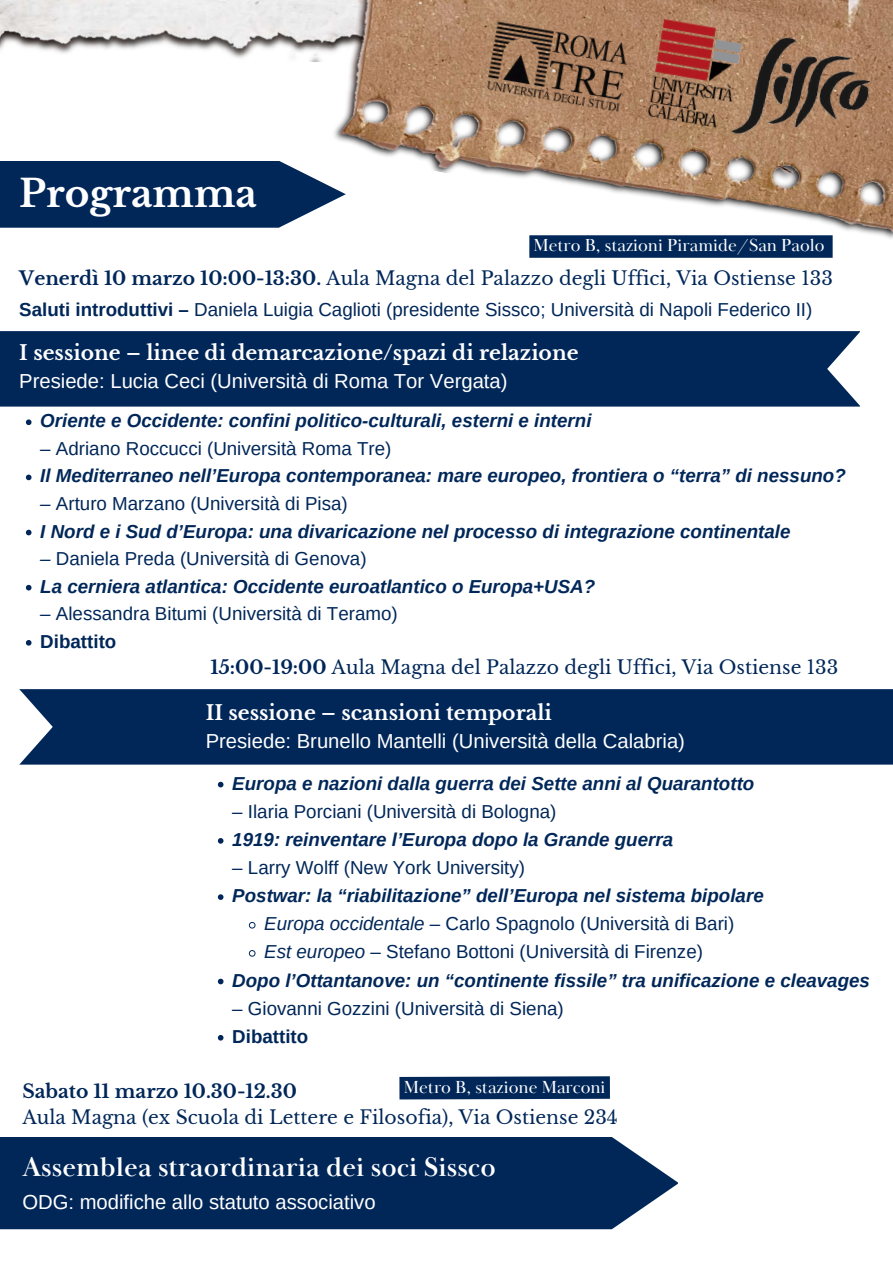
<style>
.page{position:relative;width:893px;height:1263px;background:#fff}
.page>*{position:absolute;margin:0;border:0;box-sizing:border-box;transform-origin:0 0}
.t1{font:700 37.5px "Libre Baskerville";color:#fff}
.t2{font:700 27.75px "Baskerville Display PT";color:#fff}
.t3{font:20.25px "Arimo";color:#fff}
.t4{font:700 20.25px "Libre Baskerville";color:#fff}
.t5{font:italic 700 18.75px/27.6px "Arimo";color:#012759}
.t6{font:18.75px/27.6px "Arimo";color:#012759}
.t7{font:18.75px "Libre Baskerville";color:#012759}
.t8{font:700 18.75px "Libre Baskerville";color:#012759}
.t9{font:700 18.75px "Arimo";color:#012759}
.t10{font:18px "Baskerville Display PT";color:#fff}
.t11{font:17.92px "Baskerville Display PT";color:#fff}
.s1{font-weight:700}
.s2{font-weight:400}
.s3{font-weight:400;font-style:normal}
.s4{font-style:italic}
</style>
<div class="page">
<img style="left:0;top:0;width:328px;height:55px">
<img style="left:330px;top:0;width:563px;height:258px">
<img style="left:629px;top:12px;width:126px;height:126px">
<img style="left:475px;top:12px;width:168px;height:111px">
<img style="left:728px;top:28px;width:152px;height:133px">
<svg style="left:0;top:161px;width:346px;height:67px;background:#1a3c69"></svg>
<div style="left:0;top:331px;width:859px;height:75px;background:#012759"></div>
<div style="left:19px;top:689px;width:874px;height:75px;background:#012759"></div>
<div style="left:0;top:1137px;width:677px;height:92px;background:#012759"></div>
<div style="left:529px;top:235px;width:303px;height:23px;background:#012759"></div>
<svg style="left:399px;top:1076px;width:211px;height:24px;background:#113463"></svg>
<svg style="left:26px;top:419px;width:6px;height:6px"></svg>
<svg style="left:26px;top:475px;width:6px;height:5px"></svg>
<svg style="left:26px;top:530px;width:6px;height:5px"></svg>
<svg style="left:26px;top:585px;width:6px;height:5px"></svg>
<svg style="left:26px;top:640px;width:6px;height:6px"></svg>
<svg style="left:218px;top:782px;width:5px;height:5px"></svg>
<svg style="left:218px;top:838px;width:5px;height:6px"></svg>
<svg style="left:218px;top:894px;width:5px;height:6px"></svg>
<svg style="left:249px;top:922px;width:7px;height:7px"></svg>
<svg style="left:249px;top:950px;width:7px;height:7px"></svg>
<svg style="left:218px;top:979px;width:5px;height:5px"></svg>
<svg style="left:218px;top:1035px;width:5px;height:5px"></svg>
<h1 class="t1" style="left:19px;top:171px;width:239px">Programma</h1>
<p class="t11" style="left:533px;top:234px;width:293px">Metro B, stazioni Piramide/San Paolo</p>
<p class="t7" style="left:19px;top:267px;width:815px"><span class="s1">Venerdì 10 marzo 10:00-13:30.</span> Aula Magna del Palazzo degli Uffici, Via Ostiense 133</p>
<p class="t6" style="left:19px;top:296px;width:794px"><span class="s1">Saluti introduttivi –</span> Daniela Luigia Caglioti (presidente Sissco; Università di Napoli Federico II)</p>
<p class="t4" style="left:19px;top:340px;width:561px">I sessione – linee di demarcazione/spazi di relazione</p>
<p class="t3" style="left:19px;top:370px;width:490px">Presiede: Lucia Ceci (Università di Roma Tor Vergata)</p>
<p class="t5" style="left:40px;top:407px;width:553px">Oriente e Occidente: confini politico-culturali, esterni e interni</p>
<p class="t6" style="left:40px;top:435px;width:353px">– Adriano Roccucci (Università Roma Tre)</p>
<p class="t5" style="left:40px;top:462px;width:807px">Il Mediterraneo nell’Europa contemporanea: mare europeo, frontiera o “terra” di nessuno?</p>
<p class="t5" style="left:40px;top:490px;width:752px"><span class="s2">–</span> <span class="s3">Arturo Marzano (Università di Pisa)<br></span>I Nord e i Sud d’Europa: una divaricazione nel processo di integrazione continentale</p>
<p class="t5" style="left:40px;top:545px;width:556px"><span class="s2">–</span> <span class="s3">Daniela Preda (Università di Genova)<br></span>La cerniera atlantica: Occidente euroatlantico o Europa+USA?</p>
<p class="t6" style="left:40px;top:600px;width:359px"><span class="s4">–</span> Alessandra Bitumi (Università di Teramo)<br><span class="s1">Dibattito</span></p>
<p class="t7" style="left:211px;top:656px;width:629px"><span class="s1">15:00-19:00</span> Aula Magna del Palazzo degli Uffici, Via Ostiense 133</p>
<p class="t4" style="left:206px;top:700px;width:348px">II sessione – scansioni temporali</p>
<p class="t3" style="left:206px;top:729px;width:481px">Presiede: Brunello Mantelli (Università della Calabria)</p>
<p class="t5" style="left:232px;top:769px;width:523px">Europa e nazioni dalla guerra dei Sette anni al Quarantotto</p>
<p class="t6" style="left:232px;top:797px;width:326px">– Ilaria Porciani (Università di Bologna)</p>
<p class="t5" style="left:232px;top:826px;width:442px">1919: reinventare l’Europa dopo la Grande guerra</p>
<p class="t6" style="left:232px;top:854px;width:294px">– Larry Wolff (New York University)</p>
<p class="t5" style="left:232px;top:882px;width:533px">Postwar: la “riabilitazione” dell’Europa nel sistema bipolare</p>
<p class="t6" style="left:264px;top:910px;width:471px"><span class="s4">Europa occidentale</span> – Carlo Spagnolo (Università di Bari)</p>
<p class="t6" style="left:264px;top:938px;width:440px"><span class="s4">Est europeo</span> – Stefano Bottoni (Università di Firenze)</p>
<p class="t5" style="left:232px;top:966px;width:639px">Dopo l’Ottantanove: un “continente fissile” tra unificazione e cleavages</p>
<p class="t6" style="left:232px;top:994px;width:333px">– Giovanni Gozzini (Università di Siena)</p>
<p class="t9" style="left:232px;top:1026px;width:77px">Dibattito</p>
<p class="t10" style="left:404px;top:1076px;width:203px">Metro B, stazione Marconi</p>
<p class="t8" style="left:22px;top:1079px;width:276px">Sabato 11 marzo 10.30-12.30</p>
<p class="t7" style="left:22px;top:1105px;width:597px">Aula Magna (ex Scuola di Lettere e Filosofia), Via Ostiense 234</p>
<h2 class="t2" style="left:22px;top:1150px;width:475px">Assemblea straordinaria dei soci Sissco</h2>
<p class="t3" style="left:22px;top:1190px;width:355px">ODG: modifiche allo statuto associativo</p>
</div>
